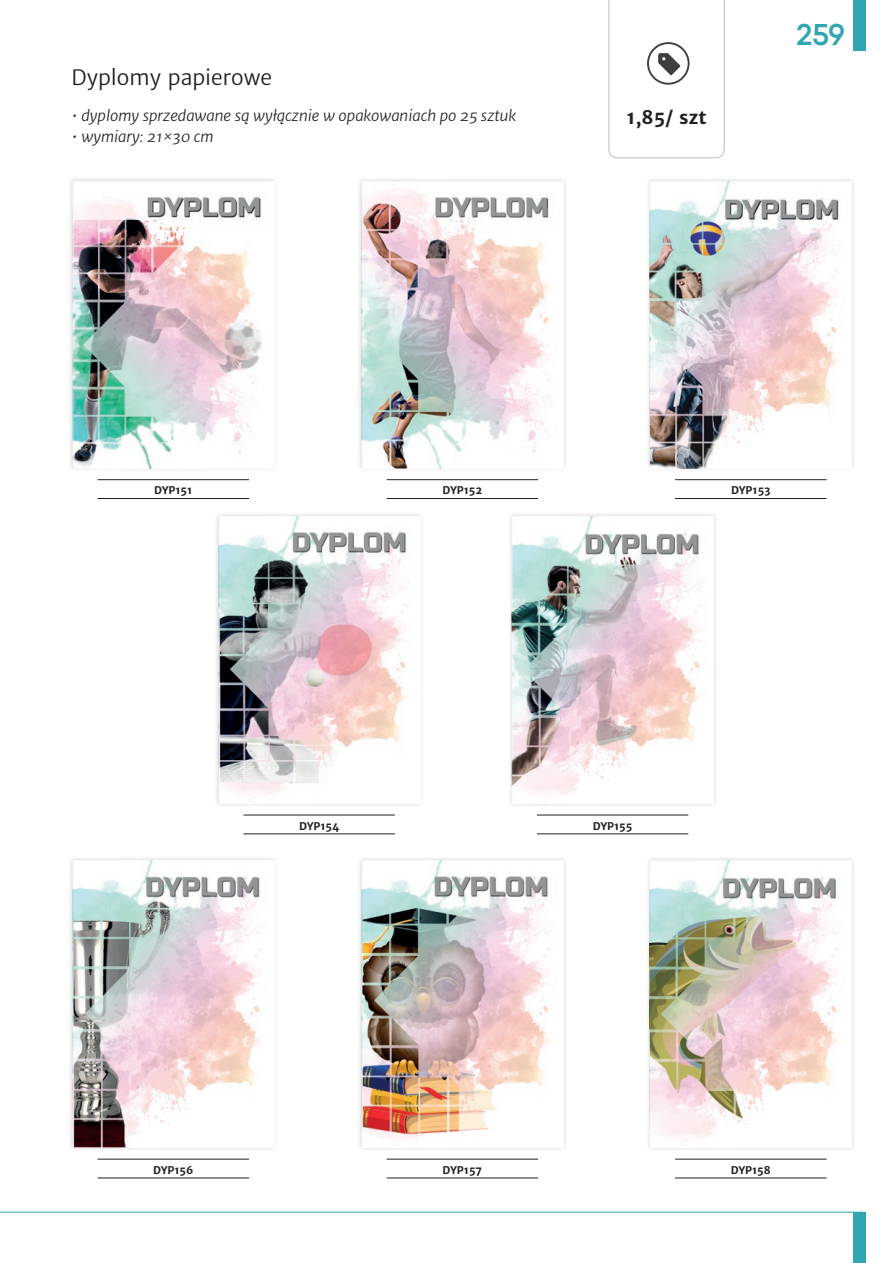
<style>
.page{position:relative;width:893px;height:1263px;background:#fff}
.page>*{position:absolute;margin:0;border:0;box-sizing:border-box;transform-origin:0 0}
.t1{font:600 30px "Qanelas";color:#32a6b0}
.t2{font:21px "Merriweather Sans";color:#231f20}
.t3{font:700 18.3px "Merriweather Sans";color:#231f20}
.t4{font:italic 15px "Merriweather Sans";color:#231f20}
.t5{font:700 10.5px "Merriweather Sans";color:#231f20}
</style>
<div class="page">
<hr style="left:0;top:1212px;width:863px;height:1px;background:#32a6b0">
<div style="left:853px;top:1212px;width:13px;height:51px;background:#32a6b0"></div>
<div style="left:853px;top:0;width:13px;height:51px;background:#32a6b0"></div>
<div style="left:68px;top:176px;width:211px;height:297px;background:#231f20;opacity:.2"></div>
<img style="left:72px;top:181px;width:202px;height:287px">
<div style="left:357px;top:177px;width:211px;height:295px;background:#231f20;opacity:.2"></div>
<img style="left:361px;top:197px;width:188px;height:271px">
<div style="left:645px;top:177px;width:211px;height:295px;background:#231f20;opacity:.2"></div>
<img style="left:650px;top:181px;width:202px;height:287px">
<div style="left:214px;top:512px;width:211px;height:295px;background:#231f20;opacity:.2"></div>
<img style="left:218px;top:517px;width:202px;height:286px">
<div style="left:507px;top:512px;width:211px;height:295px;background:#f4f4f4"></div>
<img style="left:512px;top:517px;width:202px;height:286px">
<div style="left:68px;top:856px;width:211px;height:296px;background:#231f20;opacity:.2"></div>
<img style="left:72px;top:861px;width:202px;height:286px">
<div style="left:357px;top:856px;width:211px;height:296px;background:#231f20;opacity:.2"></div>
<img style="left:361px;top:861px;width:187px;height:276px">
<div style="left:645px;top:856px;width:211px;height:296px;background:#231f20;opacity:.2"></div>
<img style="left:650px;top:861px;width:202px;height:286px">
<hr style="left:98px;top:479px;width:151px;height:1px;background:#231f20">
<hr style="left:98px;top:498px;width:151px;height:1px;background:#231f20">
<hr style="left:243px;top:815px;width:152px;height:1px;background:#231f20">
<hr style="left:243px;top:833px;width:152px;height:1px;background:#231f20">
<hr style="left:98px;top:1159px;width:151px;height:1px;background:#231f20">
<hr style="left:98px;top:1178px;width:151px;height:1px;background:#231f20">
<hr style="left:387px;top:479px;width:151px;height:1px;background:#231f20">
<hr style="left:387px;top:498px;width:151px;height:1px;background:#231f20">
<hr style="left:387px;top:1159px;width:151px;height:1px;background:#231f20">
<hr style="left:387px;top:1178px;width:151px;height:1px;background:#231f20">
<hr style="left:675px;top:479px;width:151px;height:1px;background:#231f20">
<hr style="left:675px;top:498px;width:151px;height:1px;background:#231f20">
<hr style="left:537px;top:815px;width:151px;height:1px;background:#231f20">
<hr style="left:537px;top:833px;width:151px;height:1px;background:#231f20">
<hr style="left:675px;top:1159px;width:151px;height:1px;background:#231f20">
<hr style="left:675px;top:1178px;width:151px;height:1px;background:#231f20">
<svg style="left:609px;top:0;width:115px;height:158px"></svg>
<h2 class="t2" style="left:72px;top:65px;width:202px">Dyplomy papierowe</h2>
<p class="t4" style="left:72px;top:107px;width:446px">• dyplomy sprzedawane są wyłącznie w opakowaniach po 25 sztuk</p>
<p class="t4" style="left:72px;top:128px;width:144px">• wymiary: 21×30 cm</p>
<p class="t3" style="left:626px;top:106px;width:82px">1,85/ szt</p>
<h1 class="t1" style="left:796px;top:16px;width:50px">259</h1>
<p class="t5" style="left:154px;top:484px;width:40px">DYP151</p>
<p class="t5" style="left:442px;top:484px;width:42px">DYP152</p>
<p class="t5" style="left:731px;top:484px;width:41px">DYP153</p>
<p class="t5" style="left:299px;top:819px;width:42px">DYP154</p>
<p class="t5" style="left:593px;top:819px;width:41px">DYP155</p>
<p class="t5" style="left:153px;top:1163px;width:42px">DYP156</p>
<p class="t5" style="left:443px;top:1163px;width:41px">DYP157</p>
<p class="t5" style="left:731px;top:1163px;width:42px">DYP158</p>
</div>
